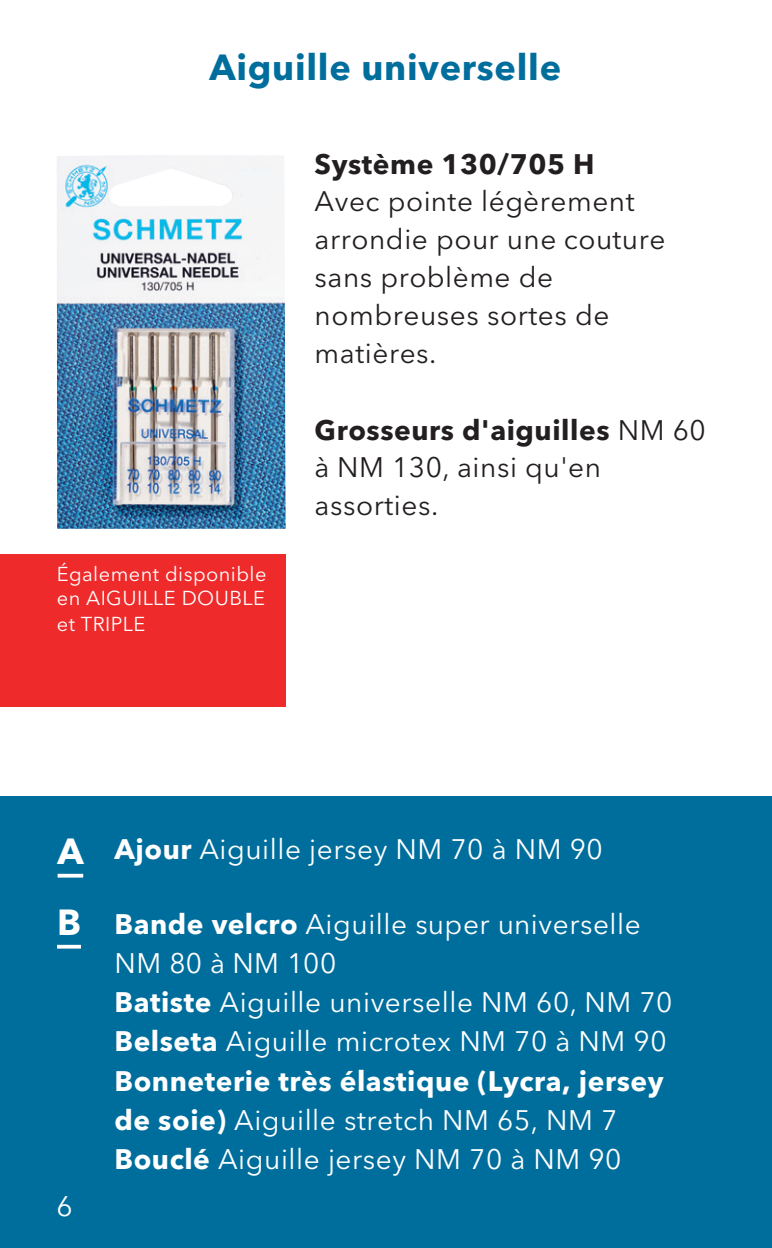
<style>
.page{position:relative;width:772px;height:1248px;background:#fff}
.page>*{position:absolute;margin:0;border:0;box-sizing:border-box;transform-origin:0 0}
.t1{font:700 36px "Avenir Next W1 G";letter-spacing:.02em;color:#006e9d}
.t2{font:700 36px/70.8px "Avenir Next W1 G";color:#fff}
.t3{font:28px/39.2px "Avenir Next W1 G";letter-spacing:.02em;color:#fff}
.t4{font:28px/38px "Avenir Next W1 G";letter-spacing:.02em;color:#231f20}
.t5{font:700 28px "Avenir Next W1 G";letter-spacing:.02em;color:#231f20}
.t6{font:20px/24.4px "Avenir Next W1 G";letter-spacing:.02em;color:#fff;text-align:justify}
.s1{font-weight:700}
</style>
<div class="page">
<div style="left:0;top:554px;width:285px;height:152px;background:#ee2a2b"></div>
<img style="left:57px;top:155px;width:228px;height:373px">
<div style="left:0;top:796px;width:771px;height:451px;background:#006e9d"></div>
<svg style="left:58px;top:873px;width:25px;height:4px"></svg>
<svg style="left:57px;top:944px;width:24px;height:4px"></svg>
<p class="t1" style="left:209px;top:45px;width:353px">Aiguille universelle</p>
<p class="t5" style="left:314px;top:147px;width:281px">Système 130/705 H</p>
<p class="t4" style="left:314px;top:182px;width:352px">Avec pointe légèrement arrondie pour une couture sans problème de nombreuses sortes de matières.</p>
<p class="t6" style="left:57px;top:562px;width:211px">Également disponible en AIGUILLE DOUBLE et TRIPLE</p>
<p class="t4" style="left:314px;top:409px;width:392px"><span class="s1">Grosseurs d'aiguilles</span> NM 60 à NM 130, ainsi qu'en assorties.</p>
<p class="t2" style="left:57px;top:813px;width:28px">A<br>B</p>
<p class="t3" style="left:56px;top:1183px;width:18px">6</p>
<p class="t3" style="left:114px;top:829px;width:489px"><span class="s1">Ajour</span> Aiguille jersey NM 70 à NM 90</p>
<p class="t3" style="left:114px;top:904px;width:559px"><span class="s1">Bande velcro</span> Aiguille super universelle NM 80 à NM 100<br><span class="s1">Batiste</span> Aiguille universelle NM 60, NM 70<br><span class="s1">Belseta</span> Aiguille microtex NM 70 à NM 90<br><span class="s1">Bonneterie très élastique (Lycra, jersey de soie)</span> Aiguille stretch NM 65, NM 7<br><span class="s1">Bouclé</span> Aiguille jersey NM 70 à NM 90</p>
</div>
